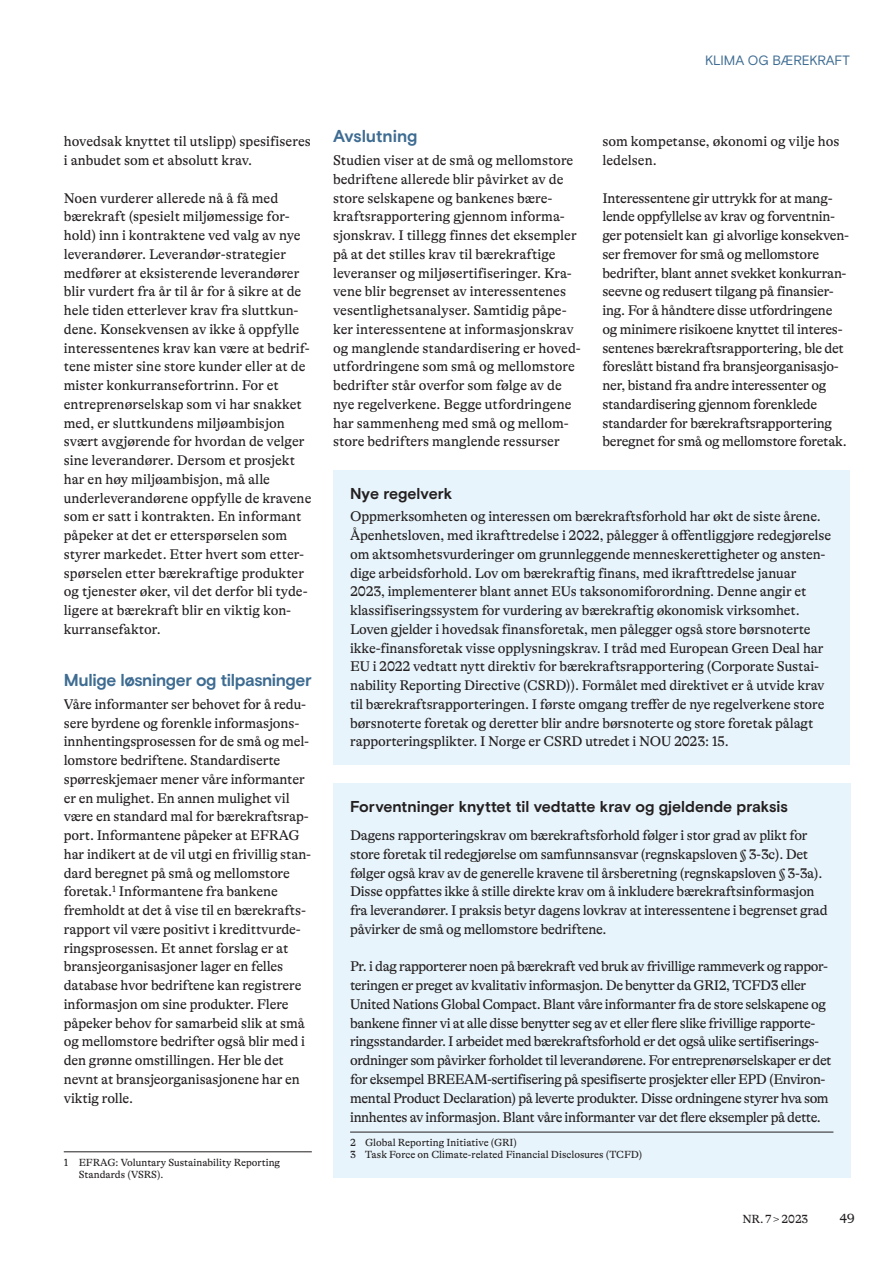
<style>
.page{position:relative;width:893px;height:1263px;background:#fff}
.page>*{position:absolute;margin:0;border:0;box-sizing:border-box;transform-origin:0 0}
.t1{font:700 17.25px "Basis Grotesque Pro";letter-spacing:-.02em;color:#3e6c92}
.t2{font:700 15.75px "Basis Grotesque Pro";color:#231f20}
.t3{font:14.25px/18.8px "GT Alpina";letter-spacing:-.01em;color:#231f20}
.t4{font:14.25px/18.8px "GT Alpina";letter-spacing:-.03em;color:#231f20}
.t5{font:13.5px "Basis Grotesque Pro";color:#3e6c92}
.t6{font:13.5px "GT Alpina";color:#231f20}
.t7{font:12px "GT Alpina";letter-spacing:-.005em;color:#231f20}
.t8{font:10.5px/12px "GT Alpina";color:#231f20}
</style>
<div class="page">
<hr style="left:64px;top:1151px;width:248px;height:1px;background:#231f20">
<div style="left:333px;top:470px;width:516px;height:294px;background:#e7f4fb"></div>
<div style="left:333px;top:783px;width:517px;height:395px;background:#e7f4fb"></div>
<hr style="left:350px;top:1132px;width:483px;height:1px;background:#231f20">
<p class="t5" style="left:705px;top:52px;width:9px">KLIMA</p>
<p class="t5" style="left:748px;top:52px;width:35px">OG BÆREKRAFT</p>
<p class="t3" style="left:64px;top:132px;width:249px">hovedsak knyttet til utslipp) spesifiseres i anbudet som et absolutt krav.</p>
<p class="t3" style="left:64px;top:189px;width:249px">Noen vurderer allerede nå å få med bærekraft (spesielt miljømessige for&shy;hold) inn i kontraktene ved valg av nye leverandører. Leverandør-strategier medfører at eksisterende leverandører blir vurdert fra år til år for å sikre at de hele tiden etterlever krav fra sluttkun&shy;dene. Konsekvensen av ikke å oppfylle interessentenes krav kan være at bedrif&shy;tene mister sine store kunder eller at de mister konkurransefortrinn. For et entreprenørselskap som vi har snakket med, er sluttkundens miljøambisjon svært avgjørende for hvordan de velger sine leverandører. Dersom et prosjekt har en høy miljøambisjon, må alle underleverandørene oppfylle de kravene som er satt i kontrakten. En informant påpeker at det er etterspørselen som styrer markedet. Etter hvert som etter&shy;spørselen etter bærekraftige produkter og tjenester øker, vil det derfor bli tyde&shy;ligere at bærekraft blir en viktig kon&shy;kurransefaktor.</p>
<p class="t1" style="left:64px;top:669px;width:250px">Mulige løsninger og tilpasninger</p>
<p class="t3" style="left:64px;top:695px;width:249px">Våre informanter ser behovet for å redu&shy;sere byrdene og forenkle informasjons&shy;innhentingsprosessen for de små og mel&shy;lomstore bedriftene. Standardiserte spørreskjemaer mener våre informanter er en mulighet. En annen mulighet vil være en standard mal for bærekraftsrap&shy;port. Informantene påpeker at EFRAG har indikert at de vil utgi en frivillig stan&shy;dard beregnet på små og mellomstore foretak.<sup>1</sup> Informantene fra bankene fremholdt at det å vise til en bærekrafts&shy;rapport vil være positivt i kredittvurde&shy;ringsprosessen. Et annet forslag er at bransjeorganisasjoner lager en felles database hvor bedriftene kan registrere informasjon om sine produkter. Flere påpeker behov for samarbeid slik at små og mellomstore bedrifter også blir med i den grønne omstillingen. Her ble det nevnt at bransjeorganisasjonene har en viktig rolle.</p>
<p class="t8" style="left:79px;top:1156px;width:203px;text-indent:-15px">1 EFRAG: Voluntary Sustainability Reporting<br>Standards (VSRS).</p>
<p class="t1" style="left:333px;top:126px;width:86px">Avslutning</p>
<p class="t3" style="left:333px;top:151px;width:249px">Studien viser at de små og mellomstore bedriftene allerede blir påvirket av de store selskapene og bankenes bære&shy;kraftsrapportering gjennom informa&shy;sjonskrav. I tillegg finnes det eksempler på at det stilles krav til bærekraftige leveranser og miljøsertifiseringer. Kra&shy;vene blir begrenset av interessentenes vesentlighetsanalyser. Samtidig påpe&shy;ker interessentene at informasjonskrav og manglende standardisering er hoved&shy;utfordringene som små og mellomstore bedrifter står overfor som følge av de nye regelverkene. Begge utfordringene har sammenheng med små og mellom&shy;store bedrifters manglende ressurser</p>
<p class="t2" style="left:350px;top:484px;width:104px">Nye regelverk</p>
<p class="t3" style="left:350px;top:507px;width:483px">Oppmerksomheten og interessen om bærekraftsforhold har økt de siste årene.<br>Åpenhetsloven, med ikrafttredelse i 2022, pålegger å offentliggjøre redegjørelse om aktsomhetsvurderinger om grunnleggende menneskerettigheter og ansten&shy;dige arbeidsforhold. Lov om bærekraftig finans, med ikrafttredelse januar 2023, implementerer blant annet EUs taksonomiforordning. Denne angir et klassifiseringssystem for vurdering av bærekraftig økonomisk virksomhet.<br>Loven gjelder i hovedsak finansforetak, men pålegger også store børsnoterte ikke-finansforetak visse opplysningskrav. I tråd med European Green Deal har EU i 2022 vedtatt nytt direktiv for bærekraftsrapportering (Corporate Sustai&shy;nability Reporting Directive (CSRD)). Formålet med direktivet er å utvide krav til bærekraftsrapporteringen. I første omgang treffer de nye regelverkene store børsnoterte foretak og deretter blir andre børsnoterte og store foretak pålagt rapporteringsplikter. I Norge er CSRD utredet i NOU 2023: 15.</p>
<p class="t3" style="left:602px;top:132px;width:239px">som kompetanse, økonomi og vilje hos ledelsen.</p>
<p class="t3" style="left:602px;top:189px;width:248px">Interessentene gir uttrykk for at mang&shy;lende oppfyllelse av krav og forventnin&shy;ger potensielt kan gi alvorlige konsekven&shy;ser fremover for små og mellomstore bedrifter, blant annet svekket konkurran&shy;seevne og redusert tilgang på finansier&shy;ing. For å håndtere disse utfordringene og minimere risikoene knyttet til interes&shy;sentenes bærekraftsrapportering, ble det foreslått bistand fra bransjeorganisasjo&shy;ner, bistand fra andre interessenter og standardisering gjennom forenklede standarder for bærekraftsrapportering beregnet for små og mellomstore foretak.</p>
<p class="t2" style="left:350px;top:797px;width:439px">Forventninger knyttet til vedtatte krav og gjeldende praksis</p>
<p class="t3" style="left:350px;top:826px;width:479px">Dagens rapporteringskrav om bærekraftsforhold følger i stor grad av plikt for store foretak til redegjørelse om samfunnsansvar (regnskapsloven § 3-3c). Det følger også krav av de generelle kravene til årsberetning (regnskapsloven § 3-3a).<br>Disse oppfattes ikke å stille direkte krav om å inkludere bærekraftsinformasjon fra leverandører. I praksis betyr dagens lovkrav at interessentene i begrenset grad påvirker de små og mellomstore bedriftene.</p>
<p class="t4" style="left:350px;top:957px;width:483px">Pr. i dag rapporterer noen på bærekraft ved bruk av frivillige rammeverk og rappor&shy;teringen er preget av kvalitativ informasjon. De benytter da GRI2, TCFD3 eller United Nations Global Compact. Blant våre informanter fra de store selskapene og bankene finner vi at alle disse benytter seg av et eller flere slike frivillige rapporte&shy;ringsstandarder. I arbeidet med bærekraftsforhold er det også ulike sertifiserings&shy;ordninger som påvirker forholdet til leverandørene. For entreprenørselskaper er det for eksempel BREEAM-sertifisering på spesifiserte prosjekter eller EPD (Environ&shy;mental Product Declaration) på leverte produkter. Disse ordningene styrer hva som innhentes av informasjon. Blant våre informanter var det flere eksempler på dette.</p>
<p class="t8" style="left:350px;top:1137px;width:294px">2 Global Reporting Initiative (GRI)<br>3 Task Force on Climate-related Financial Disclosures (TCFD)</p>
<p class="t7" style="left:742px;top:1212px;width:67px">NR. 7 &gt; 2023</p>
<p class="t6" style="left:840px;top:1211px;width:17px">49</p>
</div>
